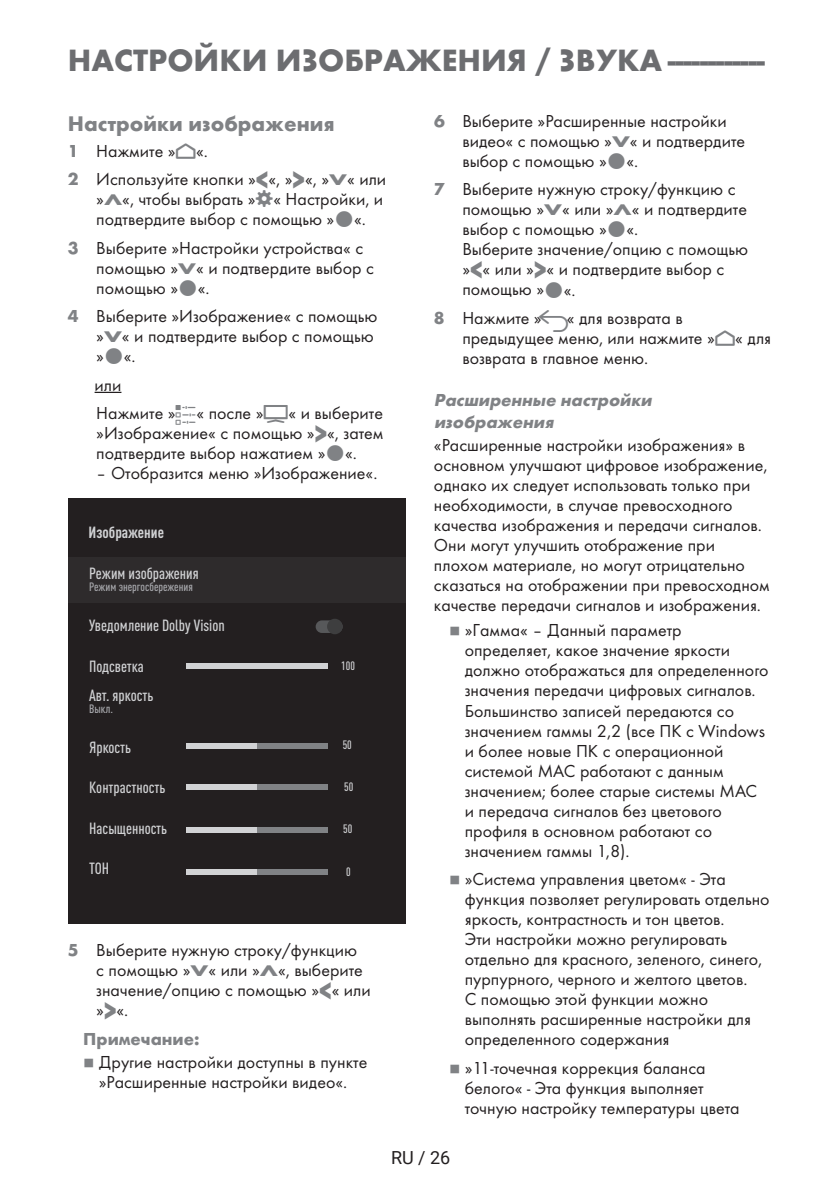
<style>
.page{position:relative;width:840px;height:1191px;background:#fff}
.page>*{position:absolute;margin:0;border:0;box-sizing:border-box;transform-origin:0 0}
.t1{font:700 32px "Futura TOT";color:#6c6d70}
.t2{font:700 22px "Futura TOT";color:#808285}
.t3{font:18px/20px "Futura TOT Boo";color:#231f20}
.t4{font:italic 700 18px/22px "Futura TOT";color:#808285}
.t5{font:700 18px "Futura TOT";color:#808285}
.t6{font:18px "Roboto";color:#231f20}
.t7{font:500 condensed 16px/29px "DIN Pro";color:#d1d2d4}
.t8{font:700 condensed 16px "DIN Pro";color:#d1d2d4}
.t9{font:500 condensed 12px "DIN Pro";color:#a8a9ad}
.t10{font:500 condensed 12px "DIN Pro";color:#d1d2d4}
.t11{font:8px "Grund Son Se";color:#808285}
.s1{font-family:"Futura TOT";font-weight:700;color:#808285}
.s2{font-family:"Arcelik TS9 Android";font-size:24px;color:#808285}
.s3{font-family:"Futura TOT";font-weight:700;font-size:27.2px;color:#808285}
.s4{font-family:"Futura TOT";font-weight:700;font-size:16px;color:#808285}
.s5{font-family:"Arcelik TS9 Android";font-size:32px;color:#808285}
</style>
<div class="page">
<svg style="left:94px;top:392px;width:27px;height:1px"></svg>
<div style="left:68px;top:498px;width:337px;height:425px;background:#231f20"></div>
<div style="left:186px;top:663px;width:142px;height:6px;background:#d1d2d4"></div>
<div style="left:186px;top:743px;width:142px;height:5px;background:#d1d2d4"></div>
<div style="left:257px;top:743px;width:71px;height:5px;background:#808285"></div>
<div style="left:186px;top:784px;width:142px;height:6px;background:#d1d2d4"></div>
<div style="left:257px;top:784px;width:71px;height:6px;background:#808285"></div>
<div style="left:186px;top:826px;width:142px;height:6px;background:#d1d2d4"></div>
<div style="left:257px;top:826px;width:71px;height:6px;background:#808285"></div>
<div style="left:186px;top:868px;width:142px;height:6px;background:#d1d2d4"></div>
<div style="left:257px;top:868px;width:71px;height:6px;background:#808285"></div>
<div style="left:68px;top:557px;width:338px;height:45px;background:#2e2b2c"></div>
<div style="left:315px;top:620px;width:27px;height:13px;background:#57585a;border-radius:6px"></div>
<div style="left:327px;top:619px;width:15px;height:15px;background:#3e3e3f;border-radius:50%"></div>
<h1 class="t1" style="left:68px;top:40px;width:698px">НАСТРОЙКИ ИЗОБРАЖЕНИЯ / ЗВУКА-------------</h1>
<p class="t2" style="left:68px;top:110px;width:268px">Настройки изображения</p>
<p class="t3" style="left:68px;top:136px;width:319px;line-height:28.6px"><span class="s1">1</span> Нажмите »<span class="s2">p</span>«.<br><span class="s1">2</span> Используйте кнопки »<span class="s3">&lt;</span>«, »<span class="s3">&gt;</span>«, »<span class="s4">V</span>« или</p>
<p class="t3" style="left:96px;top:189px;width:288px">»<span class="s4">Λ</span>«, чтобы выбрать » « Настройки, и подтвердите выбор с помощью » «.</p>
<p class="t3" style="left:96px;top:237px;width:279px;text-indent:-28px"><span class="s1">3</span> Выберите »Настройки устройства« с помощью »<span class="s4">V</span>« и подтвердите выбор с помощью » «.</p>
<p class="t3" style="left:96px;top:306px;width:283px;text-indent:-28px"><span class="s1">4</span> Выберите »Изображение« с помощью »<span class="s4">V</span>« и подтвердите выбор с помощью » «.</p>
<p class="t3" style="left:94px;top:370px;width:290px;line-height:28.4px">или<br>Нажмите »<span class="s2">q</span>« после »<span class="s5">H</span>« и выберите</p>
<p class="t3" style="left:96px;top:423px;width:289px">»Изображение« с помощью »<span class="s3">&gt;</span>«, затем подтвердите выбор нажатием » «.</p>
<p class="t3" style="left:96px;top:463px;width:282px">– Отобразится меню »Изображение«.</p>
<p class="t3" style="left:462px;top:111px;width:284px;text-indent:-28px"><span class="s1">6</span> Выберите »Расширенные настройки видео« с помощью »<span class="s4">V</span>« и подтвердите выбор с помощью » «.</p>
<p class="t3" style="left:462px;top:179px;width:287px;text-indent:-28px"><span class="s1">7</span> Выберите нужную строку/функцию с помощью »<span class="s4">V</span>« или »<span class="s4">Λ</span>« и подтвердите выбор с помощью » «.<br>Выберите значение/опцию с помощью »<span class="s3">&lt;</span>« или »<span class="s3">&gt;</span>« и подтвердите выбор с помощью » «.</p>
<p class="t3" style="left:462px;top:308px;width:310px;text-indent:-28px"><span class="s1">8</span> Нажмите » <span class="s2">r</span>« для возврата в предыдущее меню, или нажмите »<span class="s2">p</span>« для возврата в главное меню.</p>
<p class="t4" style="left:434px;top:388px;width:223px">Расширенные настройки изображения</p>
<p class="t3" style="left:434px;top:434px;width:337px">«Расширенные настройки изображения» в основном улучшают цифровое изображение, однако их следует использовать только при необходимости, в случае превосходного качества изображения и передачи сигналов.<br>Они могут улучшить отображение при плохом материале, но могут отрицательно сказаться на отображении при превосходном качестве передачи сигналов и изображения.</p>
<p class="t11" style="left:449px;top:627px;width:13px">7</p>
<p class="t3" style="left:464px;top:620px;width:305px">»Гамма« – Данный параметр определяет, какое значение яркости должно отображаться для определенного значения передачи цифровых сигналов.<br>Большинство записей передаются со значением гаммы 2,2 (все ПК с Windows и более новые ПК с операционной системой MAC работают с данным значением; более старые системы MAC и передача сигналов без цветового профиля в основном работают со значением гаммы 1,8).</p>
<p class="t11" style="left:449px;top:875px;width:13px">7</p>
<p class="t3" style="left:464px;top:869px;width:306px">»Система управления цветом« - Эта функция позволяет регулировать отдельно яркость, контрастность и тон цветов.<br>Эти настройки можно регулировать отдельно для красного, зеленого, синего, пурпурного, черного и желтого цветов.<br>С помощью этой функции можно выполнять расширенные настройки для определенного содержания</p>
<p class="t11" style="left:449px;top:1064px;width:13px">7</p>
<p class="t3" style="left:464px;top:1057px;width:276px">»11-точечная коррекция баланса белого« - Эта функция выполняет точную настройку температуры цвета</p>
<p class="t8" style="left:89px;top:520px;width:77px">Изображение</p>
<p class="t7" style="left:89px;top:557px;width:111px">Режим изображения</p>
<p class="t9" style="left:89px;top:577px;width:105px">Режим энергосбережения</p>
<p class="t7" style="left:89px;top:609px;width:137px">Уведомление Dolby Vision</p>
<p class="t7" style="left:89px;top:650px;width:66px">Подсветка<br>Авт. яркость</p>
<p class="t9" style="left:89px;top:699px;width:25px">Выкл.</p>
<p class="t7" style="left:89px;top:731px;width:43px">Яркость</p>
<p class="t7" style="left:89px;top:771px;width:78px">Контрастность</p>
<p class="t7" style="left:89px;top:812px;width:79px">Насыщенность</p>
<p class="t7" style="left:89px;top:852px;width:22px">ТОН</p>
<p class="t10" style="left:341px;top:656px;width:15px">100</p>
<p class="t10" style="left:342px;top:736px;width:11px">50</p>
<p class="t10" style="left:344px;top:778px;width:11px">50</p>
<p class="t10" style="left:343px;top:820px;width:11px">50</p>
<p class="t10" style="left:346px;top:863px;width:6px">0</p>
<p class="t3" style="left:96px;top:940px;width:276px;text-indent:-28px"><span class="s1">5</span> Выберите нужную строку/функцию<br>с помощью »<span class="s4">V</span>« или »<span class="s4">Λ</span>«, выберите значение/опцию с помощью »<span class="s3">&lt;</span>« или »<span class="s3">&gt;</span>«.</p>
<p class="t5" style="left:83px;top:1027px;width:118px">Примечание:</p>
<p class="t11" style="left:83px;top:1058px;width:13px">7</p>
<p class="t3" style="left:99px;top:1051px;width:270px">Другие настройки доступны в пункте »Расширенные настройки видео«.</p>
<p class="t6" style="left:391px;top:1144px;width:61px">RU / 26</p>
</div>
